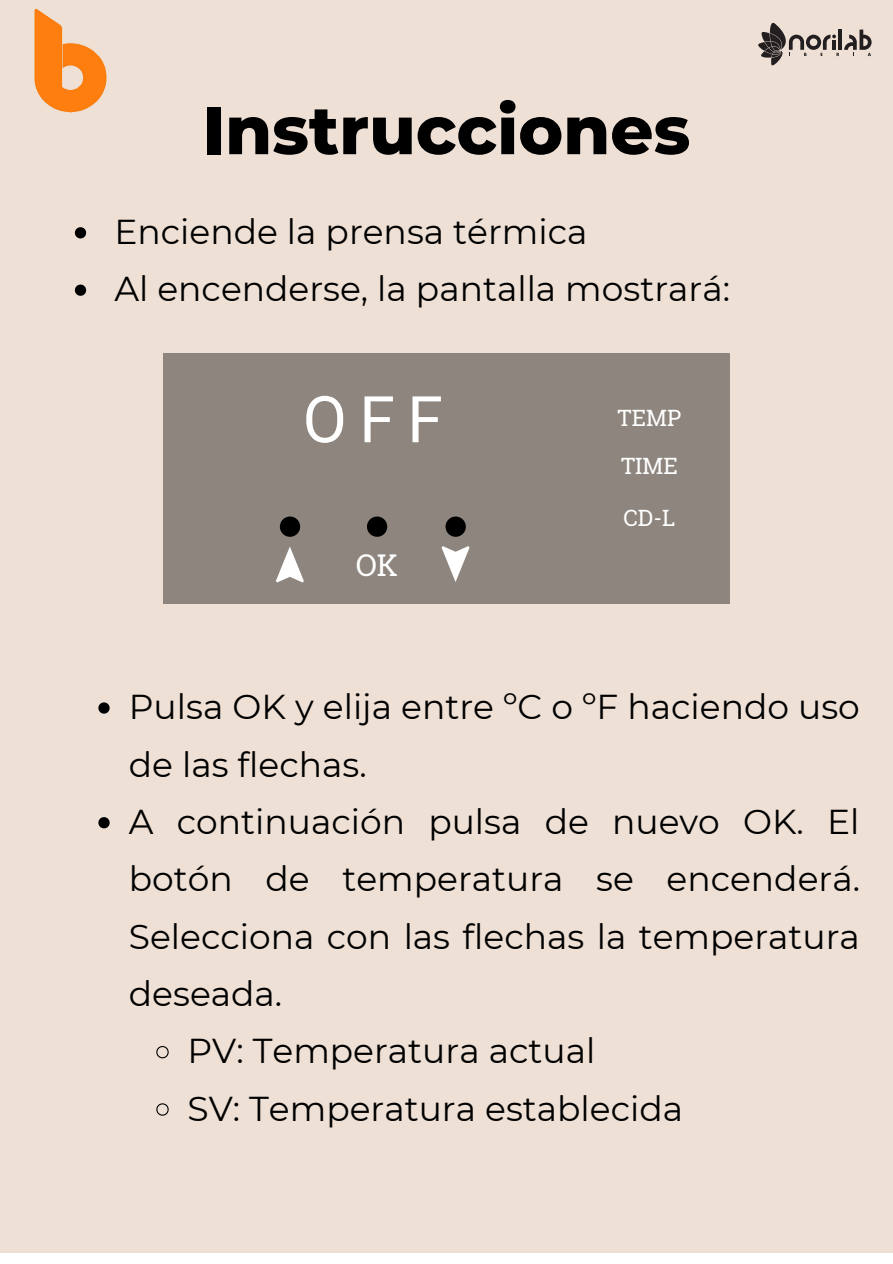
<style>
.page{position:relative;width:893px;height:1264px;background:#fff}
.page>*{position:absolute;margin:0;border:0;box-sizing:border-box;transform-origin:0 0}
.t1{font:800 67.5px "Montserrat";color:#000}
.t2{font:64.5px "Roboto";color:#fff}
.t3{font:34.5px/57.3px "Montserrat";color:#000}
.t4{font:30px "Roboto Slab";color:#fff}
.t5{font:22.5px/48.2px "Roboto Slab";color:#fff}
</style>
<div class="page">
<div style="left:0;top:0;width:892px;height:1252px;background:#eee0d5"></div>
<img style="left:34px;top:8px;width:73px;height:105px">
<svg style="left:75px;top:227px;width:11px;height:11px"></svg>
<svg style="left:75px;top:284px;width:11px;height:12px"></svg>
<svg style="left:98px;top:702px;width:12px;height:11px"></svg>
<svg style="left:98px;top:817px;width:12px;height:11px"></svg>
<svg style="left:156px;top:1046px;width:13px;height:13px"></svg>
<svg style="left:156px;top:1103px;width:13px;height:13px"></svg>
<div style="left:163px;top:353px;width:566px;height:250px;background:#8d857e"></div>
<svg style="left:441px;top:546px;width:28px;height:36px"></svg>
<svg style="left:280px;top:516px;width:20px;height:21px"></svg>
<svg style="left:367px;top:516px;width:20px;height:21px"></svg>
<svg style="left:445px;top:516px;width:21px;height:21px"></svg>
<svg style="left:276px;top:546px;width:28px;height:36px"></svg>
<svg style="left:758px;top:23px;width:113px;height:42px"></svg>
<h1 class="t1" style="left:202px;top:81px;width:489px">Instrucciones</h1>
<p class="t3" style="left:114px;top:202px;width:617px">Enciende la prensa térmica<br>Al encenderse, la pantalla mostrará:</p>
<h2 class="t2" style="left:302px;top:374px;width:142px">OFF</h2>
<p class="t4" style="left:356px;top:544px;width:44px">OK</p>
<p class="t5" style="left:617px;top:393px;width:65px">TEMP<br>TIME</p>
<p class="t5" style="left:623px;top:493px;width:53px">CD-L</p>
<p class="t3" style="left:129px;top:677px;width:732px">Pulsa OK y elija entre ºC o ºF haciendo uso</p>
<p class="t3" style="left:129px;top:734px;width:239px">de las flechas.</p>
<p class="t3" style="left:129px;top:791px;width:732px">A continuación pulsa de nuevo OK. El</p>
<p class="t3" style="left:129px;top:849px;width:732px">botón de temperatura se encenderá.</p>
<p class="t3" style="left:129px;top:906px;width:732px">Selecciona con las flechas la temperatura</p>
<p class="t3" style="left:129px;top:963px;width:155px">deseada.</p>
<p class="t3" style="left:187px;top:1021px;width:409px">PV: Temperatura actual</p>
<p class="t3" style="left:187px;top:1078px;width:497px">SV: Temperatura establecida</p>
</div>
